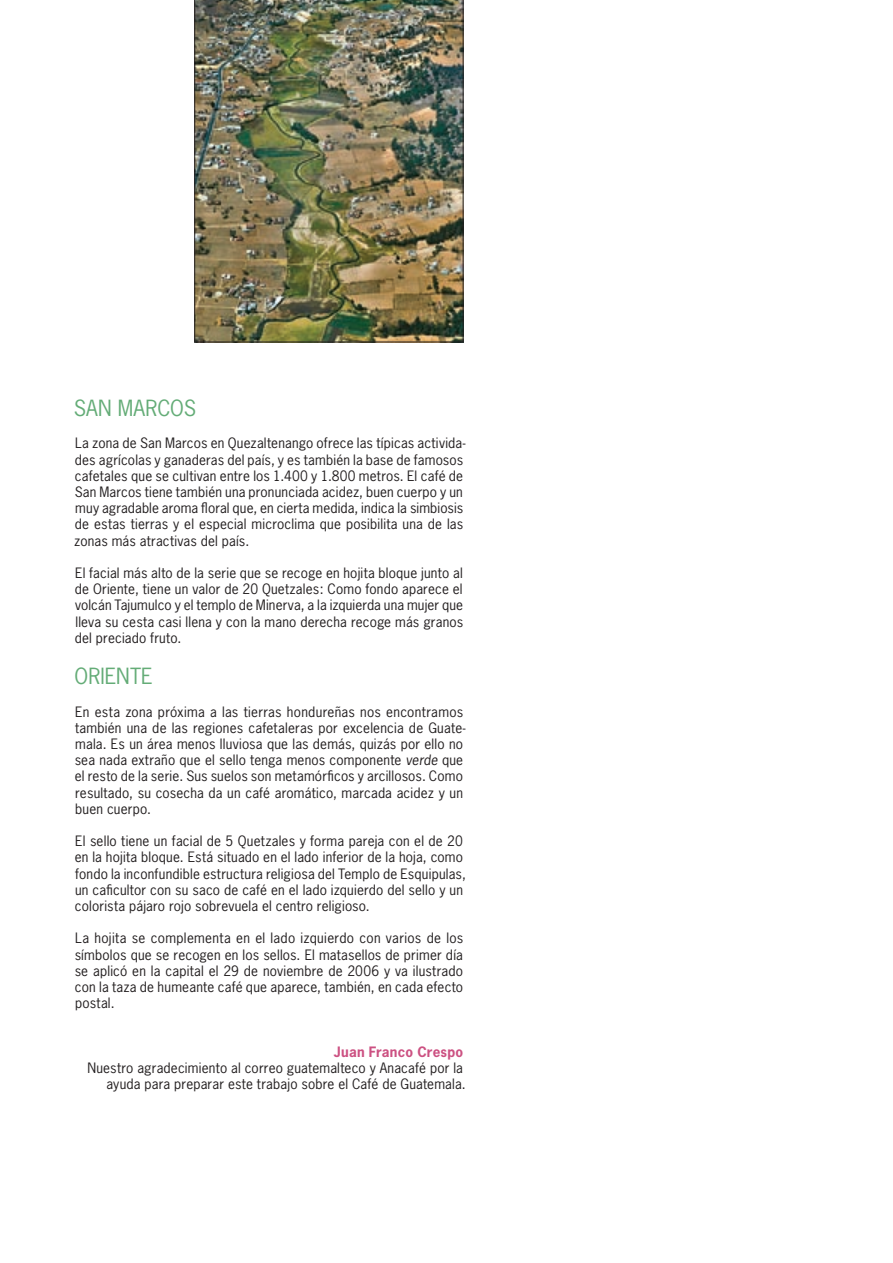
<style>
.page{position:relative;width:893px;height:1263px;background:#fff}
.page>*{position:absolute;margin:0;border:0;box-sizing:border-box;transform-origin:0 0}
.t1{font:21px "News Gothic";letter-spacing:.005em;color:#64ac77}
.t2{font:13.5px/16.2px "News Gothic";letter-spacing:.015em;color:#231f20}
.t3{font:700 13.5px "News Gothic";letter-spacing:.015em;color:#cc5182}
.s1{font-style:italic}
</style>
<div class="page">
<img style="left:194px;top:0;width:269px;height:342px">
<h1 class="t1" style="left:74px;top:395px;width:124px">SAN MARCOS</h1>
<p class="t2" style="left:74px;top:435px;width:393px">La zona de San Marcos en Quezaltenango ofrece las típicas activida&shy;des agrícolas y ganaderas del país, y es también la base de famosos cafetales que se cultivan entre los 1.400 y 1.800 metros. El café de San Marcos tiene también una pronunciada acidez, buen cuerpo y un muy agradable aroma floral que, en cierta medida, indica la simbiosis de estas tierras y el especial microclima que posibilita una de las zonas más atractivas del país.</p>
<p class="t2" style="left:75px;top:565px;width:390px;text-align:justify">El facial más alto de la serie que se recoge en hojita bloque junto al de Oriente, tiene un valor de 20 Quetzales: Como fondo aparece el volcán Tajumulco y el templo de Minerva, a la izquierda una mujer que lleva su cesta casi llena y con la mano derecha recoge más granos del preciado fruto.</p>
<h1 class="t1" style="left:75px;top:663px;width:80px">ORIENTE</h1>
<p class="t2" style="left:75px;top:703px;width:392px">En esta zona próxima a las tierras hondureñas nos encontramos también una de las regiones cafetaleras por excelencia de Guate&shy;mala. Es un área menos lluviosa que las demás, quizás por ello no sea nada extraño que el sello tenga menos componente <span class="s1">verde</span> que el resto de la serie. Sus suelos son metamórficos y arcillosos. Como resultado, su cosecha da un café aromático, marcada acidez y un buen cuerpo.</p>
<p class="t2" style="left:75px;top:833px;width:393px">El sello tiene un facial de 5 Quetzales y forma pareja con el de 20 en la hojita bloque. Está situado en el lado inferior de la hoja, como fondo la inconfundible estructura religiosa del Templo de Esquipulas, un caficultor con su saco de café en el lado izquierdo del sello y un colorista pájaro rojo sobrevuela el centro religioso.</p>
<p class="t2" style="left:75px;top:930px;width:390px;text-align:justify">La hojita se complementa en el lado izquierdo con varios de los símbolos que se recogen en los sellos. El matasellos de primer día se aplicó en la capital el 29 de noviembre de 2006 y va ilustrado con la taza de humeante café que aparece, también, en cada efecto postal.</p>
<p class="t3" style="left:334px;top:1043px;width:131px">Juan Franco Crespo</p>
<p class="t2" style="left:87px;top:1060px;width:380px;text-align:right">Nuestro agradecimiento al correo guatemalteco y Anacafé por la ayuda para preparar este trabajo sobre el Café de Guatemala.</p>
</div>
